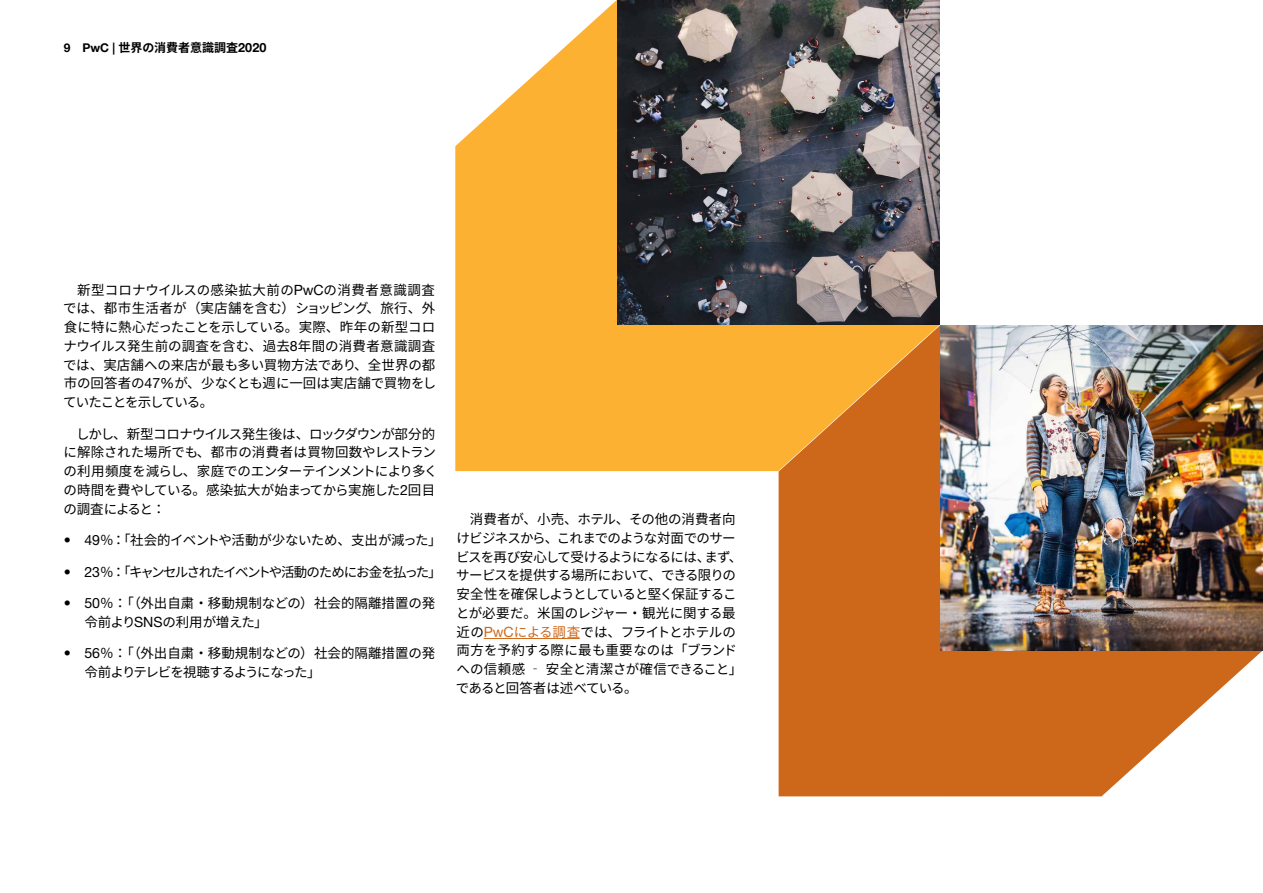
<style>
.page{position:relative;width:1263px;height:893px;background:#fff}
.page>*{position:absolute;margin:0;border:0;box-sizing:border-box;transform-origin:0 0}
.t1{font:13.5px/18.8px "Noto Sans CJ Kjp";letter-spacing:-.035em;color:#000}
.t2{font:13.5px/18.8px "Noto Sans CJ Kjp";color:#000}
.t3{font:13.5px "Noto Sans CJ Kjp";letter-spacing:-.105em;color:#000}
.t4{font:700 12px "Noto Sans CJ Kjp";color:#000}
.s1{font-family:"Helvetica Neue LT Pro"}
.s2{font-family:"Helvetica Neue LT Pro";font-size:12.6px}
.s3{font-family:"Helvetica Neue LT Pro";font-size:14.1px}
.s4{font-family:"Helvetica Neue LT Pro";font-size:14.1px;color:#cd681a}
.s5{color:#cd681a}
</style>
<div class="page">
<hr style="left:484px;top:638px;width:96px;height:1px;background:#cd681a">
<svg style="left:779px;top:325px;width:484px;height:471px;background:#d27934"></svg>
<img style="left:941px;top:325px;width:322px;height:325px">
<svg style="left:455px;top:0;width:485px;height:471px;background:#f7b245"></svg>
<img style="left:617px;top:0;width:323px;height:325px">
<p class="t4" style="left:64px;top:41px;width:204px"><span class="s1">9 PwC |</span> 世界の消費者意識調査<span class="s2">2020</span></p>
<p class="t1" style="left:63px;top:280px;width:374px;text-align:justify;text-indent:14px">新型コロナウイルスの感染拡大前の<span class="s3">PwC</span>の消費者意識調査では、都市生活者が（実店舗を含む）ショッピング、旅行、外食に特に熱心だったことを示している。実際、昨年の新型コロナウイルス発生前の調査を含む、過去<span class="s3">8</span>年間の消費者意識調査では、実店舗への来店が最も多い買物方法であり、全世界の都市の回答者の<span class="s3">47%</span>が、少なくとも週に一回は実店舗で買物をしていたことを示している。</p>
<p class="t1" style="left:64px;top:424px;width:375px;text-indent:13px">しかし、新型コロナウイルス発生後は、ロックダウンが部分的に解除された場所でも、都市の消費者は買物回数やレストランの利用頻度を減らし、家庭でのエンターテインメントにより多くの時間を費やしている。感染拡大が始まってから実施した<span class="s3">2</span>回目の調査によると：</p>
<p class="t1" style="left:64px;top:531px;width:379px"><span class="s3">• 49</span>％：「社会的イベントや活動が少ないため、支出が減った」</p>
<p class="t3" style="left:64px;top:564px;width:379px"><span class="s3">• 23</span>％：「キャンセルされたイベントや活動のためにお金を払った」</p>
<p class="t2" style="left:84px;top:594px;width:352px;text-indent:-21px"><span class="s3">• 50</span>％：「（外出自粛・移動規制などの）社会的隔離措置の発令前より<span class="s3">SNS</span>の利用が増えた」</p>
<p class="t1" style="left:84px;top:644px;width:352px;text-indent:-21px"><span class="s3">• 56</span>％：「（外出自粛・移動規制などの）社会的隔離措置の発令前よりテレビを視聴するようになった」</p>
<p class="t1" style="left:456px;top:510px;width:288px;text-indent:14px">消費者が、小売、ホテル、その他の消費者向けビジネスから、これまでのような対面でのサービスを再び安心して受けるようになるには、まず、サービスを提供する場所において、できる限りの安全性を確保しようとしていると堅く保証することが必要だ。米国のレジャー・観光に関する最近の<span class="s4">PwC</span><span class="s5">による調査</span>では、フライトとホテルの両方を予約する際に最も重要なのは「ブランドへの信頼感 ‐ 安全と清潔さが確信できること」であると回答者は述べている。</p>
</div>
